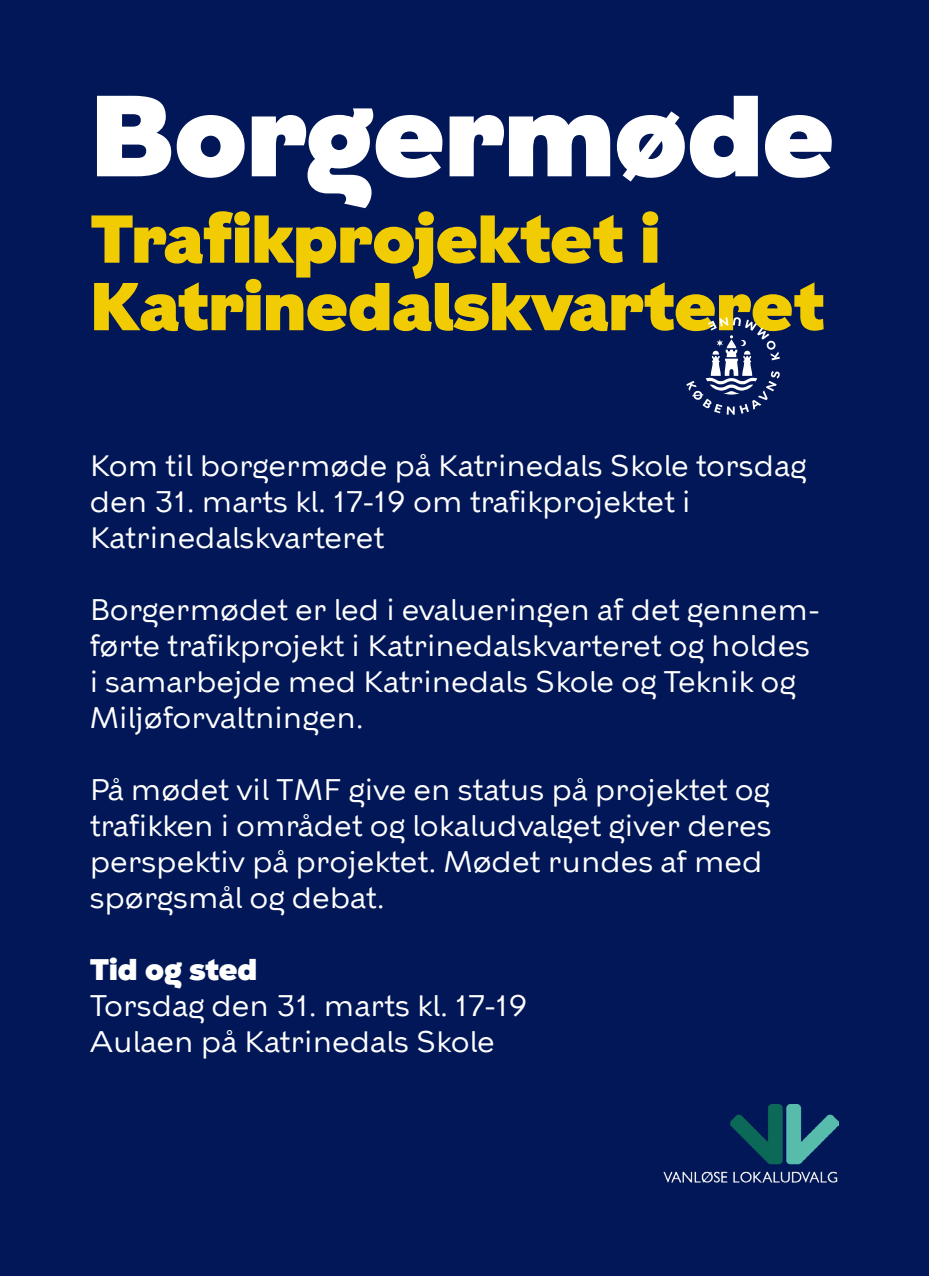
<style>
.page{position:relative;width:929px;height:1276px;background:#fff}
.page>*{position:absolute;margin:0;border:0;box-sizing:border-box;transform-origin:0 0}
.t1{font:900 115px "KBH";color:#fff}
.t2{font:900 67.5px/67.5px "KBH";color:#f2cc03}
.t3{font:30px/36px "KBH";color:#fff}
.t4{font:900 30px "KBH";color:#fff}
</style>
<div class="page">
<div style="left:0;top:0;width:928px;height:1276px;background:#011757"></div>
<img style="left:663px;top:1104px;width:175px;height:81px">
<svg style="left:686px;top:317px;width:93px;height:98px;background:#2f4175"></svg>
<h1 class="t1" style="left:90px;top:96px;width:745px">Borgermøde</h1>
<h2 class="t2" style="left:90px;top:206px;width:735px">Trafikprojektet i<br>Katrinedalskvarteret</h2>
<p class="t3" style="left:90px;top:451px;width:718px">Kom til borgermøde på Katrinedals Skole torsdag den 31. marts kl. 17-19 om trafikprojektet i<br>Katrinedalskvarteret</p>
<p class="t3" style="left:90px;top:595px;width:732px">Borgermødet er led i evalueringen af det gennem&shy;førte trafikprojekt i Katrinedalskvarteret og holdes i samarbejde med Katrinedals Skole og Teknik og Miljøforvaltningen.</p>
<p class="t3" style="left:90px;top:771px;width:683px">På mødet vil TMF give en status på projektet og trafikken i området og lokaludvalget giver deres perspektiv på projektet. Mødet rundes af med spørgsmål og debat.</p>
<p class="t4" style="left:90px;top:952px;width:169px">Tid og sted</p>
<p class="t3" style="left:90px;top:987px;width:440px">Torsdag den 31. marts kl. 17-19<br>Aulaen på Katrinedals Skole</p>
</div>
